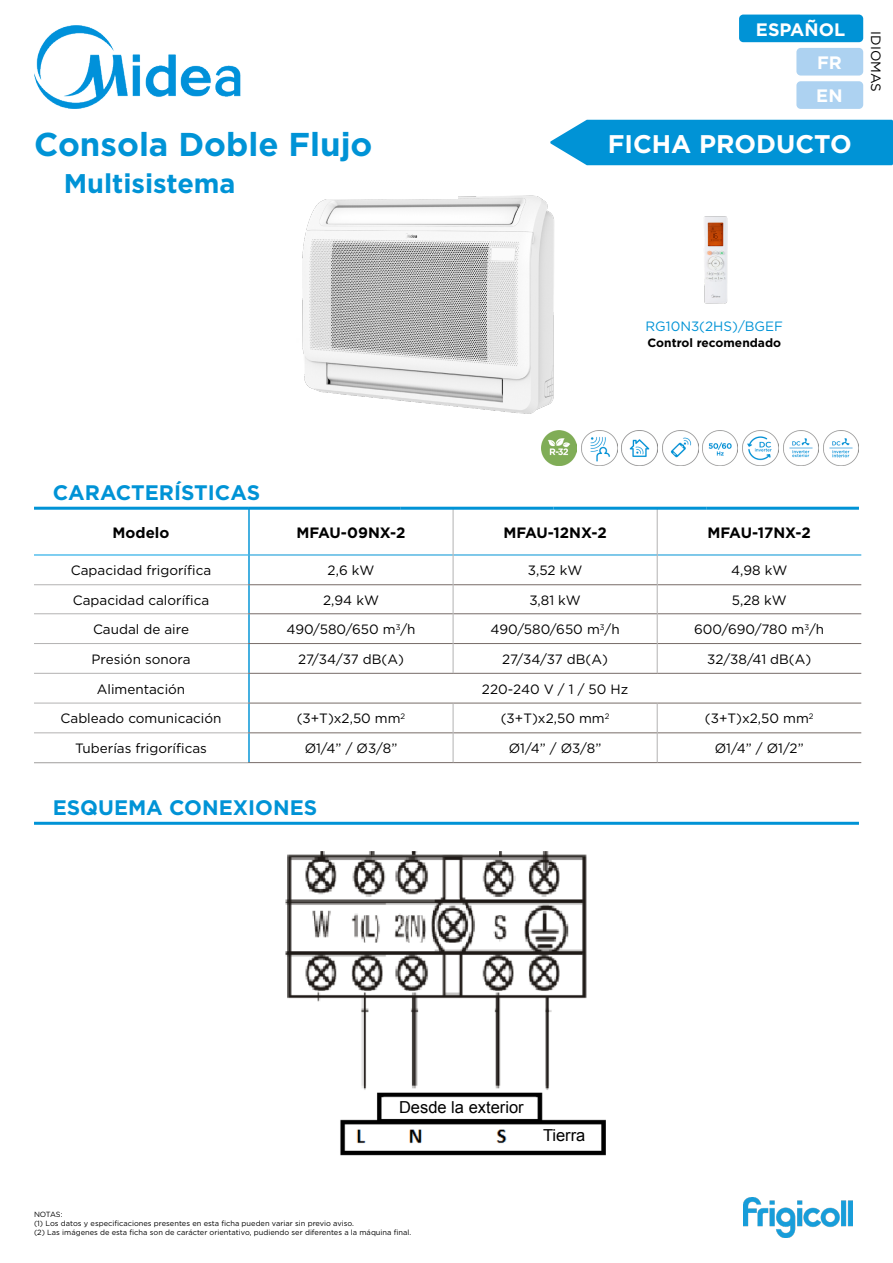
<style>
.page{position:relative;width:893px;height:1263px;background:#fff}
.page>*{position:absolute;margin:0;border:0;box-sizing:border-box;transform-origin:0 0}
.t1{font:700 33px "Gotham";color:#0093d6}
.t2{font:700 27px "Gotham";color:#0093d6}
.t3{font:700 25.5px "Gotham";color:#fff}
.t4{font:700 21px "Gotham";color:#0093d6}
.t5{font:700 18px "Gotham";color:#fff}
.t6{font:16.5px "Arial";color:#000}
.t7{font:700 15px "Gotham";color:#000}
.t8{font:13.5px/29.4px "Gotham";color:#000}
.t9{font:13.5px "Gotham";color:#0093d6}
.t10{font:700 12px "Gotham";color:#000}
.t11{font:7.5px/9px "Gotham";color:#000}
</style>
<div class="page">
<img style="left:34px;top:26px;width:207px;height:83px">
<img style="left:744px;top:1197px;width:109px;height:40px">
<img style="left:285px;top:851px;width:321px;height:305px">
<hr style="left:657px;top:584px;width:204px;height:1px;background:#776c68">
<hr style="left:657px;top:613px;width:204px;height:1px;background:#776c68">
<hr style="left:657px;top:643px;width:204px;height:1px;background:#776c68">
<hr style="left:657px;top:673px;width:204px;height:1px;background:#776c68">
<hr style="left:657px;top:703px;width:204px;height:1px;background:#776c68">
<hr style="left:657px;top:732px;width:204px;height:1px;background:#776c68">
<hr style="left:657px;top:762px;width:204px;height:1px;background:#776c68">
<hr style="left:657px;top:555px;width:204px;height:1px;background:#0093d6">
<img style="left:302px;top:195px;width:252px;height:219px">
<img style="left:704px;top:216px;width:24px;height:88px">
<img style="left:541px;top:430px;width:36px;height:36px">
<img style="left:581px;top:430px;width:36px;height:36px">
<img style="left:702px;top:430px;width:36px;height:36px">
<img style="left:743px;top:430px;width:35px;height:36px">
<img style="left:783px;top:430px;width:36px;height:36px">
<img style="left:823px;top:430px;width:36px;height:36px">
<img style="left:622px;top:430px;width:35px;height:36px">
<img style="left:662px;top:430px;width:36px;height:36px">
<div style="left:550px;top:120px;width:343px;height:45px;background:#0093d6"></div>
<div style="left:34px;top:165px;width:424px;height:34px;background:#fff"></div>
<div style="left:390px;top:1101px;width:142px;height:17px;background:#fff"></div>
<div style="left:532px;top:1129px;width:64px;height:18px;background:#fff"></div>
<svg style="left:34px;top:506px;width:825px;height:257px"></svg>
<hr style="left:34px;top:507px;width:214px;height:3px;background:#0093d6">
<hr style="left:248px;top:507px;width:153px;height:3px;background:#0093d6">
<hr style="left:401px;top:507px;width:152px;height:3px;background:#0093d6">
<hr style="left:553px;top:507px;width:153px;height:3px;background:#0093d6">
<hr style="left:706px;top:507px;width:153px;height:3px;background:#0093d6">
<hr style="left:34px;top:584px;width:214px;height:1px;background:#b3b2b2">
<hr style="left:34px;top:613px;width:214px;height:1px;background:#b3b2b2">
<hr style="left:34px;top:643px;width:214px;height:1px;background:#b3b2b2">
<hr style="left:34px;top:673px;width:214px;height:1px;background:#b3b2b2">
<hr style="left:34px;top:703px;width:214px;height:1px;background:#b3b2b2">
<hr style="left:34px;top:732px;width:214px;height:1px;background:#b3b2b2">
<hr style="left:34px;top:762px;width:214px;height:1px;background:#b3b2b2">
<hr style="left:34px;top:555px;width:214px;height:1px;background:#009fe3">
<hr style="left:34px;top:822px;width:825px;height:3px;background:#0093d6">
<div style="left:739px;top:15px;width:124px;height:27px;background:#0093d6;border-radius:4px"></div>
<div style="left:796px;top:81px;width:67px;height:28px;background:#add2f1;border-radius:4px"></div>
<div style="left:796px;top:48px;width:67px;height:28px;background:#add2f1;border-radius:4px"></div>
<h1 class="t1" style="left:34px;top:122px;width:340px">Consola Doble Flujo</h1>
<h1 class="t1" style="left:34px;top:122px;width:358px">D uble Flow Console</h1>
<h1 class="t1" style="left:149px;top:122px;width:22px">e</h1>
<h1 class="t1" style="left:227px;top:122px;width:156px">uble Flux</h1>
<h2 class="t2" style="left:145px;top:165px;width:100px">ystème</h2>
<h2 class="t2" style="left:64px;top:165px;width:173px">Multisistema</h2>
<h2 class="t2" style="left:184px;top:165px;width:18px">e</h2>
<p class="t8" style="left:891px;top:17px;width:90px;rotate:90deg">LANGUAGES</p>
<h3 class="t5" style="left:756px;top:17px;width:91px">ESPAÑOL</h3>
<h3 class="t5" style="left:818px;top:18px;width:25px">ES</h3>
<p class="t8" style="left:891px;top:28px;width:70px;rotate:90deg">LANGUES</p>
<p class="t8" style="left:891px;top:31px;width:62px;rotate:90deg">IDIOMAS</p>
<h3 class="t5" style="left:817px;top:51px;width:26px">FR</h3>
<h3 class="t5" style="left:816px;top:84px;width:28px">EN</h3>
<h3 class="t3" style="left:608px;top:127px;width:211px">PRODUCT SHEE</h3>
<h3 class="t3" style="left:608px;top:127px;width:245px">FICHA PRODUCTO</h3>
<h3 class="t3" style="left:671px;top:127px;width:148px">E ROD IT</h3>
<p class="t9" style="left:645px;top:318px;width:139px">RG10N3(2HS)/BGEF</p>
<p class="t10" style="left:668px;top:335px;width:94px">Télécommande</p>
<p class="t10" style="left:637px;top:335px;width:156px">Recommended controller</p>
<p class="t10" style="left:648px;top:335px;width:135px">Control recomendado</p>
<h3 class="t4" style="left:53px;top:478px;width:209px">CARACTERÍSTICAS</h3>
<p class="t7" style="left:113px;top:522px;width:58px">Modelo</p>
<p class="t8" style="left:71px;top:555px;width:142px;text-align:center">Capacidad frigorífica<br>Capacidad calorífica<br>Caudal de aire</p>
<p class="t8" style="left:92px;top:644px;width:100px">Presión sonora</p>
<p class="t8" style="left:97px;top:674px;width:90px">Alimentación</p>
<p class="t8" style="left:61px;top:704px;width:162px">Cableado comunicación</p>
<p class="t8" style="left:75px;top:733px;width:133px">Tuberías frigoríficas</p>
<h3 class="t4" style="left:145px;top:478px;width:38px">É I</h3>
<h3 class="t4" style="left:215px;top:478px;width:63px">QUES</h3>
<p class="t7" style="left:147px;top:522px;width:24px">è e</p>
<p class="t8" style="left:69px;top:555px;width:146px;text-align:center">Puissance frigorifique<br>Puissance calorifique<br>Débit d’air</p>
<p class="t8" style="left:89px;top:644px;width:107px">Pression sonore</p>
<p class="t8" style="left:98px;top:674px;width:79px">Alimentat o</p>
<p class="t8" style="left:71px;top:704px;width:143px">Câble interconnexion</p>
<p class="t8" style="left:81px;top:733px;width:123px">Tuyau réfrigé ants</p>
<h3 class="t4" style="left:53px;top:478px;width:116px">FEATURES</h3>
<p class="t7" style="left:118px;top:522px;width:48px">Model</p>
<p class="t8" style="left:85px;top:555px;width:115px">Cooling capac ty<br>Heat ng</p>
<p class="t8" style="left:117px;top:585px;width:82px;text-indent:39px">pacity<br>Airfow</p>
<p class="t8" style="left:90px;top:644px;width:92px">Sound pressu</p>
<p class="t8" style="left:96px;top:674px;width:92px">Power supply</p>
<p class="t8" style="left:66px;top:704px;width:153px">Communication wiring</p>
<p class="t8" style="left:77px;top:733px;width:123px">Refrige at ng pipe</p>
<p class="t7" style="left:296px;top:522px;width:111px">MFAU-09NX-2</p>
<p class="t7" style="left:503px;top:522px;width:105px">MFAU-12NX-2</p>
<p class="t7" style="left:708px;top:522px;width:105px">MFAU-17NX-2</p>
<p class="t8" style="left:328px;top:555px;width:48px">2,6 kW</p>
<p class="t8" style="left:528px;top:555px;width:56px">3,52 kW</p>
<p class="t8" style="left:731px;top:555px;width:58px">4,98 kW</p>
<p class="t8" style="left:323px;top:585px;width:57px">2,94 kW</p>
<p class="t8" style="left:529px;top:585px;width:53px">3,81 kW</p>
<p class="t8" style="left:732px;top:585px;width:56px">5,28 kW</p>
<p class="t8" style="left:286px;top:614px;width:131px">490/580/650 m<sup>3</sup>/h</p>
<p class="t8" style="left:490px;top:614px;width:131px">490/580/650 m<sup>3</sup>/h</p>
<p class="t8" style="left:694px;top:614px;width:132px">600/690/780 m<sup>3</sup>/h</p>
<p class="t8" style="left:298px;top:644px;width:107px">27/34/37 dB(A)</p>
<p class="t8" style="left:502px;top:644px;width:107px">27/34/37 dB(A)</p>
<p class="t8" style="left:707px;top:644px;width:106px">32/38/41 dB(A)</p>
<p class="t8" style="left:482px;top:674px;width:148px">220-240 V / 1 / 50 Hz</p>
<p class="t8" style="left:297px;top:704px;width:110px">(3+T)x2,50 mm<sup>2</sup></p>
<p class="t8" style="left:501px;top:704px;width:110px">(3+T)x2,50 mm<sup>2</sup></p>
<p class="t8" style="left:705px;top:704px;width:110px">(3+T)x2,50 mm<sup>2</sup></p>
<p class="t8" style="left:305px;top:733px;width:94px">Ø1/4” / Ø3/8”</p>
<p class="t8" style="left:509px;top:733px;width:94px">Ø1/4” / Ø3/8”</p>
<p class="t8" style="left:715px;top:733px;width:90px">Ø1/4” / Ø1/2”</p>
<h3 class="t4" style="left:53px;top:793px;width:151px">SCHÉMA CON</h3>
<h3 class="t4" style="left:290px;top:793px;width:15px">S</h3>
<h3 class="t4" style="left:53px;top:793px;width:199px">WIRING DIAGRAM</h3>
<h3 class="t4" style="left:53px;top:793px;width:266px">ESQUEMA CONEXIONES</h3>
<p class="t6" style="left:421px;top:1096px;width:81px">From ODU</p>
<p class="t6" style="left:393px;top:1096px;width:138px">Depuis l’extérieure</p>
<p class="t6" style="left:399px;top:1096px;width:126px">Desde la exterior</p>
<p class="t6" style="left:558px;top:1125px;width:14px">G</p>
<p class="t6" style="left:552px;top:1125px;width:25px">Sol</p>
<p class="t6" style="left:543px;top:1125px;width:44px">Tierra</p>
<p class="t11" style="left:34px;top:1210px;width:379px">NOTAS:<br>(1) Los datos y especificaciones presentes en esta ficha pueden variar sin previo aviso.<br>(2) Las imágenes de esta ficha son de carácter orientativo, pudiendo ser diferentes a la máquina final.</p>
<p class="t11" style="left:50px;top:1210px;width:304px">E<br>e données et spécifi ations présentes sur cette fiche peuvent varier sans préavis e</p>
<p class="t11" style="left:45px;top:1219px;width:15px">The</p>
<p class="t11" style="left:74px;top:1219px;width:60px">a and spec ficat</p>
<p class="t11" style="left:47px;top:1219px;width:313px;text-indent:97px">s present in this sh e m y vary without notice.<br>The images on this sheet are i dicative and may be diffe nt from the final machine.</p>
<p class="t11" style="left:71px;top:1228px;width:6px">a</p>
<p class="t11" style="left:85px;top:1228px;width:300px">s sur cette fiche sont indicatives et peuvent être différentes de la machine finale.</p>
</div>
